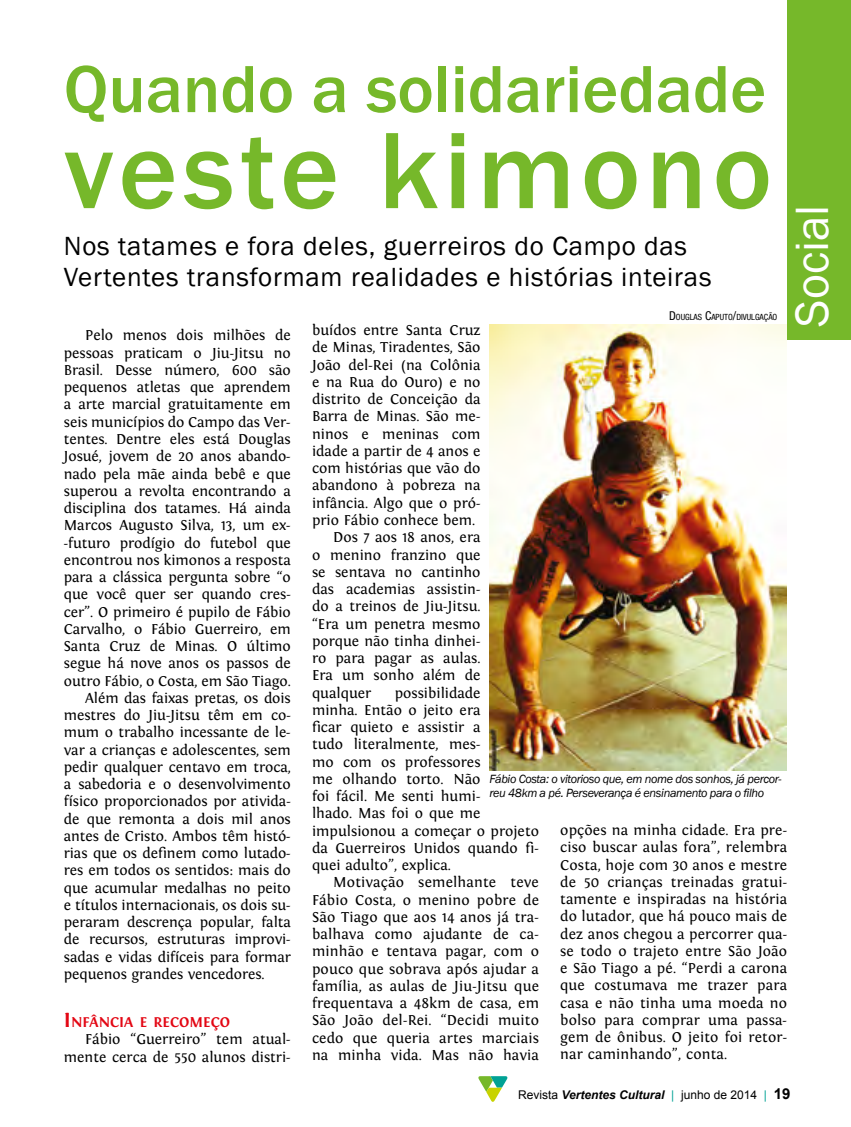
<style>
.page{position:relative;width:851px;height:1127px;background:#fff}
.page>*{position:absolute;margin:0;border:0;box-sizing:border-box;transform-origin:0 0}
.t1{font:500 112.5px "Franklin Gothic";letter-spacing:.05em;color:#76b82a}
.t2{font:500 69px "Franklin Gothic";color:#76b82a}
.t3{font:48px "Franklin Gothic";color:#fff}
.t4{font:27px/31px "Franklin Gothic";letter-spacing:.03em;color:#000}
.t5{font:15px/17.2px "Fontin";letter-spacing:-.005em;color:#000;text-align:justify}
.t6{font:700 14.7px "Fontin";color:#e30613}
.t7{font:italic 12.15px/14.1px "Franklin Gothic";letter-spacing:-.03em;color:#000}
.t8{font:12px "Arial";color:#000}
.t9{font:condensed 8.55px "Helvetica Neue LT Pro";color:#000}
.s1{font-size:21px}
.s2{font-size:12.15px}
.s3{font-weight:700;font-style:italic}
.s4{color:#00a295}
.s5{font-weight:700;font-size:15px}
</style>
<div class="page">
<svg style="left:478px;top:1076px;width:29px;height:26px"></svg>
<div style="left:787px;top:0;width:63px;height:339px;background:#76b82a"></div>
<img style="left:489px;top:325px;width:297px;height:445px">
<h2 class="t2" style="left:64px;top:46px;width:703px">Quando a solidariedade</h2>
<h1 class="t1" style="left:64px;top:101px;width:709px">veste kimono</h1>
<h3 class="t4" style="left:64px;top:231px;width:649px">Nos tatames e fora deles, guerreiros do Campo das<br>Vertentes transformam realidades e histórias inteiras</h3>
<p class="t5" style="left:85px;top:327px;width:207px">Pelo menos dois milhões de</p>
<p class="t5" style="left:64px;top:344px;width:228px">pessoas praticam o Jiu-Jitsu no</p>
<p class="t5" style="left:64px;top:362px;width:228px">Brasil. Desse número, 600 são</p>
<p class="t5" style="left:64px;top:379px;width:228px">pequenos atletas que aprendem</p>
<p class="t5" style="left:64px;top:396px;width:228px">a arte marcial gratuitamente em</p>
<p class="t5" style="left:64px;top:413px;width:228px">seis municípios do Campo das Ver-</p>
<p class="t5" style="left:64px;top:431px;width:228px">tentes. Dentre eles está Douglas</p>
<p class="t5" style="left:64px;top:448px;width:228px">Josué, jovem de 20 anos abando-</p>
<p class="t5" style="left:64px;top:465px;width:228px">nado pela mãe ainda bebê e que</p>
<p class="t5" style="left:64px;top:482px;width:228px">superou a revolta encontrando a</p>
<p class="t5" style="left:64px;top:500px;width:228px">disciplina dos tatames. Há ainda</p>
<p class="t5" style="left:64px;top:517px;width:228px">Marcos Augusto Silva, 13, um ex-</p>
<p class="t5" style="left:64px;top:534px;width:228px">-futuro prodígio do futebol que</p>
<p class="t5" style="left:64px;top:551px;width:228px">encontrou nos kimonos a resposta</p>
<p class="t5" style="left:64px;top:569px;width:228px">para a clássica pergunta sobre “o</p>
<p class="t5" style="left:64px;top:586px;width:228px">que você quer ser quando cres-</p>
<p class="t5" style="left:64px;top:603px;width:228px">cer”. O primeiro é pupilo de Fábio</p>
<p class="t5" style="left:64px;top:620px;width:228px">Carvalho, o Fábio Guerreiro, em</p>
<p class="t5" style="left:64px;top:638px;width:228px">Santa Cruz de Minas. O último</p>
<p class="t5" style="left:64px;top:655px;width:228px">segue há nove anos os passos de</p>
<p class="t5" style="left:64px;top:672px;width:228px">outro Fábio, o Costa, em São Tiago.</p>
<p class="t5" style="left:85px;top:689px;width:207px">Além das faixas pretas, os dois</p>
<p class="t5" style="left:64px;top:707px;width:228px">mestres do Jiu-Jitsu têm em co-</p>
<p class="t5" style="left:64px;top:724px;width:228px">mum o trabalho incessante de le-</p>
<p class="t5" style="left:64px;top:741px;width:228px">var a crianças e adolescentes, sem</p>
<p class="t5" style="left:64px;top:758px;width:228px">pedir qualquer centavo em troca,</p>
<p class="t5" style="left:64px;top:776px;width:228px">a sabedoria e o desenvolvimento</p>
<p class="t5" style="left:64px;top:793px;width:228px">físico proporcionados por ativida-</p>
<p class="t5" style="left:64px;top:810px;width:228px">de que remonta a dois mil anos</p>
<p class="t5" style="left:64px;top:827px;width:228px">antes de Cristo. Ambos têm histó-</p>
<p class="t5" style="left:64px;top:845px;width:228px">rias que os definem como lutado-</p>
<p class="t5" style="left:64px;top:862px;width:228px">res em todos os sentidos: mais do</p>
<p class="t5" style="left:64px;top:879px;width:228px">que acumular medalhas no peito</p>
<p class="t5" style="left:64px;top:896px;width:228px">e títulos internacionais, os dois su-</p>
<p class="t5" style="left:64px;top:914px;width:228px">peraram descrença popular, falta</p>
<p class="t5" style="left:64px;top:931px;width:228px">de recursos, estruturas improvi-</p>
<p class="t5" style="left:64px;top:948px;width:228px">sadas e vidas difíceis para formar</p>
<p class="t5" style="left:64px;top:965px;width:202px">pequenos grandes vencedores.</p>
<p class="t6" style="left:64px;top:1014px;width:168px"><span class="s1">I</span> NFÂNCIA E RECOM EÇO</p>
<p class="t5" style="left:64px;top:1031px;width:228px;text-align:right">Fábio “Guerreiro” tem atual&shy;mente cerca de 550 alunos distri-</p>
<p class="t9" style="left:669px;top:312px;width:110px"><span class="s2">D</span> OUGLAS <span class="s2">C</span>APUTO<span class="s2">/</span>DIVULGAÇÃO</p>
<p class="t5" style="left:312px;top:322px;width:170px">buídos entre Santa Cruz</p>
<p class="t5" style="left:312px;top:339px;width:170px">de Minas, Tiradentes, São</p>
<p class="t5" style="left:312px;top:356px;width:170px">João del-Rei (na Colônia</p>
<p class="t5" style="left:312px;top:374px;width:170px">e na Rua do Ouro) e no</p>
<p class="t5" style="left:312px;top:391px;width:170px">distrito de Conceição da</p>
<p class="t5" style="left:312px;top:408px;width:170px">Barra de Minas. São me-</p>
<p class="t5" style="left:312px;top:425px;width:170px">ninos e meninas com</p>
<p class="t5" style="left:312px;top:443px;width:170px">idade a partir de 4 anos e</p>
<p class="t5" style="left:312px;top:460px;width:170px">com histórias que vão do</p>
<p class="t5" style="left:312px;top:477px;width:170px">abandono à pobreza na</p>
<p class="t5" style="left:312px;top:494px;width:170px">infância. Algo que o pró-</p>
<p class="t5" style="left:312px;top:512px;width:165px">prio Fábio conhece bem.</p>
<p class="t5" style="left:333px;top:529px;width:149px">Dos 7 aos 18 anos, era</p>
<p class="t5" style="left:312px;top:546px;width:170px">o menino franzino que</p>
<p class="t5" style="left:312px;top:563px;width:170px">se sentava no cantinho</p>
<p class="t5" style="left:312px;top:581px;width:170px">das academias assistin-</p>
<p class="t5" style="left:312px;top:598px;width:170px">do a treinos de Jiu-Jitsu.</p>
<p class="t5" style="left:312px;top:615px;width:170px">“Era um penetra mesmo</p>
<p class="t5" style="left:312px;top:632px;width:170px">porque não tinha dinhei-</p>
<p class="t5" style="left:312px;top:650px;width:170px">ro para pagar as aulas.</p>
<p class="t5" style="left:312px;top:667px;width:170px">Era um sonho além de</p>
<p class="t5" style="left:312px;top:684px;width:61px">qualquer</p>
<p class="t5" style="left:312px;top:684px;width:228px;text-align:left;text-indent:83px">possibilidade<br>minha. Então o jeito era<br>ficar quieto e assistir a<br>tudo literalmente, mes-<br>mo com os professores<br>me olhando torto. Não<br>foi fácil. Me senti humi-<br>lhado. Mas foi o que me impulsionou a começar o projeto da Guerreiros Unidos quando fi&shy;quei adulto”, explica.</p>
<p class="t5" style="left:312px;top:874px;width:228px;text-indent:21px">Motivação semelhante teve Fábio Costa, o menino pobre de São Tiago que aos 14 anos já tra&shy;balhava como ajudante de ca&shy;minhão e tentava pagar, com o pouco que sobrava após ajudar a família, as aulas de Jiu-Jitsu que frequentava a 48km de casa, em São João del-Rei. “Decidi muito cedo que queria artes marciais na minha vida. Mas não havia</p>
<p class="t7" style="left:489px;top:772px;width:293px">Fábio Costa: o vitorioso que, em nome dos sonhos, já percor&shy;reu 48km a pé. Perseverança é ensinamento para o filho</p>
<p class="t5" style="left:560px;top:822px;width:228px">opções na minha cidade. Era pre&shy;ciso buscar aulas fora”, relembra Costa, hoje com 30 anos e mestre de 50 crianças treinadas gratui&shy;tamente e inspiradas na história do lutador, que há pouco mais de dez anos chegou a percorrer qua&shy;se todo o trajeto entre São João e São Tiago a pé. “Perdi a carona que costumava me trazer para casa e não tinha uma moeda no bolso para comprar uma passa&shy;gem de ônibus. O jeito foi retor&shy;nar caminhando”, conta.</p>
<h3 class="t3" style="left:782px;top:327px;width:124px;rotate:-90deg">Social</h3>
<p class="t8" style="left:518px;top:1087px;width:273px">Revista <span class="s3">Vertentes Cultural</span> <span class="s4">|</span> junho de 2014 <span class="s4">|</span> <span class="s5">19</span></p>
</div>
